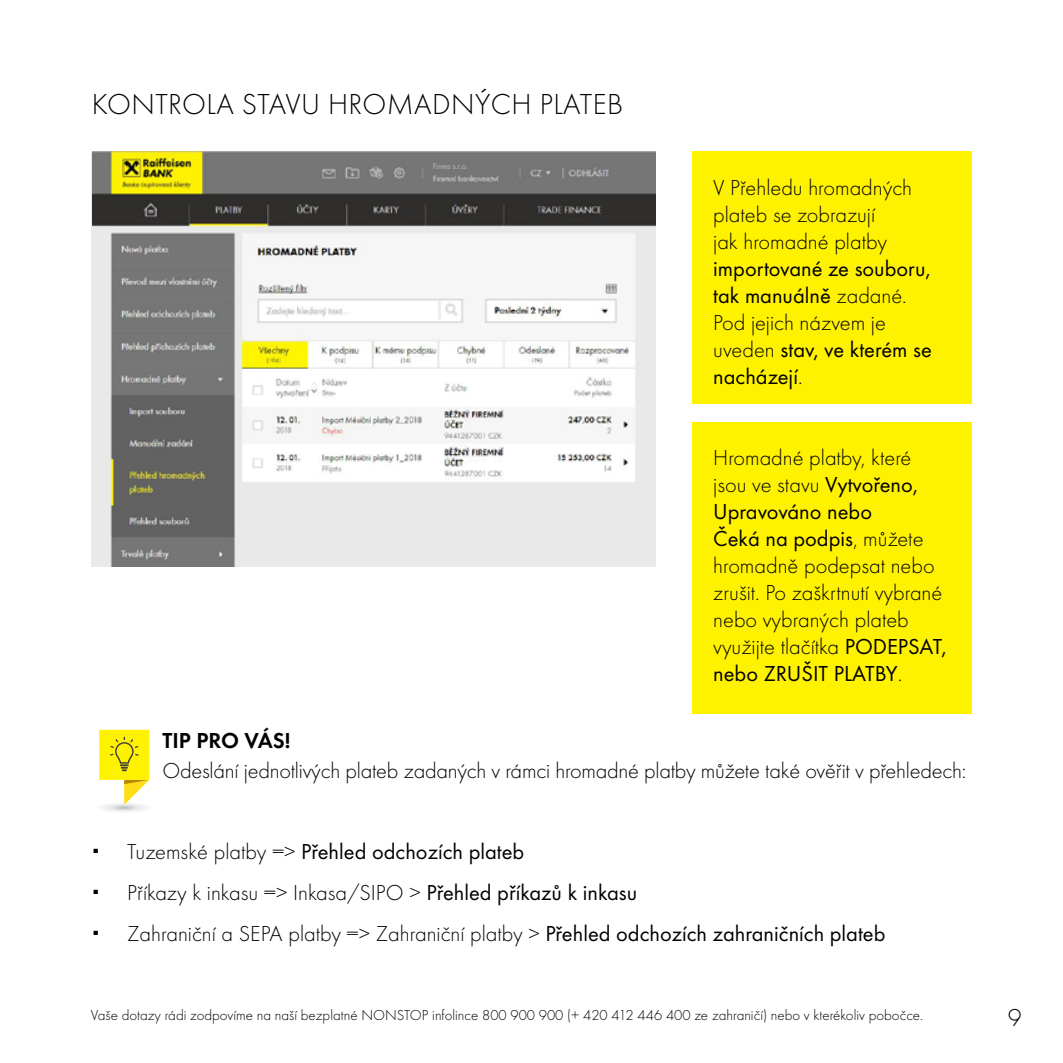
<style>
.page{position:relative;width:1063px;height:1063px;background:#fff}
.page>*{position:absolute;margin:0;border:0;box-sizing:border-box;transform-origin:0 0}
.t1{font:30px "Futura TOT Ligh";letter-spacing:.015em;color:#000}
.t2{font:22.5px/27px "Futura TOT Ligh";color:#000}
.t3{font:22.5px/27px "Futura TOT";color:#000}
.t4{font:600 22.5px "Futura TOT";color:#000}
.t5{font:300 22.5px "Futura CE";color:#000}
.t6{font:15px "Futura TOT Ligh";color:#000}
.t7{font:8.5px "Futura TOT";color:#bcbec0}
.s1{font-family:"Futura TOT Ligh"}
.s2{font-family:"Futura TOT"}
</style>
<div class="page">
<div style="left:693px;top:152px;width:279px;height:252px;background:#fff200"></div>
<div style="left:692px;top:422px;width:279px;height:292px;background:#fff200"></div>
<img style="left:92px;top:152px;width:563px;height:414px">
<svg style="left:99px;top:730px;width:51px;height:82px"></svg>
<img style="left:430px;top:159px;width:62px;height:13px">
<h1 class="t1" style="left:92px;top:87px;width:533px">KONTROLA STAVU HROMADNÝCH PLATEB</h1>
<p class="t7" style="left:433px;top:161px;width:37px">Firma s.r.o.</p>
<p class="t2" style="left:713px;top:174px;width:201px">V Přehledu hromadných plateb se zobrazují<br>jak hromadné platby</p>
<p class="t3" style="left:713px;top:255px;width:219px">importované ze souboru, tak manuálně <span class="s1">zadané.</span></p>
<p class="t2" style="left:713px;top:309px;width:174px">Pod jejich názvem je</p>
<p class="t3" style="left:713px;top:336px;width:220px"><span class="s1">uveden</span> stav, ve kterém se nacházejí<span class="s1">.</span></p>
<p class="t2" style="left:713px;top:444px;width:206px">Hromadné platby, které jsou ve stavu <span class="s2">Vytvořeno,</span></p>
<p class="t3" style="left:713px;top:498px;width:212px">Upravováno nebo<br>Čeká na podpis<span class="s1">, můžete</span></p>
<p class="t2" style="left:713px;top:552px;width:235px">hromadně podepsat nebo zrušit. Po zaškrtnutí vybrané nebo vybraných plateb využijte tlačítka <span class="s2">PODEPSAT,</span></p>
<p class="t3" style="left:713px;top:660px;width:191px">nebo ZRUŠIT PLATBY<span class="s1">.</span></p>
<p class="t4" style="left:162px;top:727px;width:130px">TIP PRO VÁS!</p>
<p class="t2" style="left:162px;top:757px;width:805px">Odeslání jednotlivých plateb zadaných v rámci hromadné platby můžete také ověřit v přehledech:</p>
<p class="t3" style="left:127px;top:838px;width:399px"><span class="s1">Tuzemské platby =&gt;</span> Přehled odchozích plateb</p>
<p class="t2" style="left:127px;top:872px;width:760px;line-height:41.2px">Příkazy k inkasu =&gt; Inkasa/SIPO &gt; <span class="s2">Přehled příkazů k inkasu<br></span>Zahraniční a SEPA platby =&gt; Zahraniční platby &gt; <span class="s2">Přehled odchozích zahraničních plateb</span></p>
<p class="t6" style="left:91px;top:1007px;width:834px">Vaše dotazy rádi zodpovíme na naší bezplatné NONSTOP infolince 800 900 900 (+ 420 412 446 400 ze zahraničí) nebo v kterékoliv pobočce.</p>
<p class="t5" style="left:1008px;top:1005px;width:15px">9</p>
</div>
